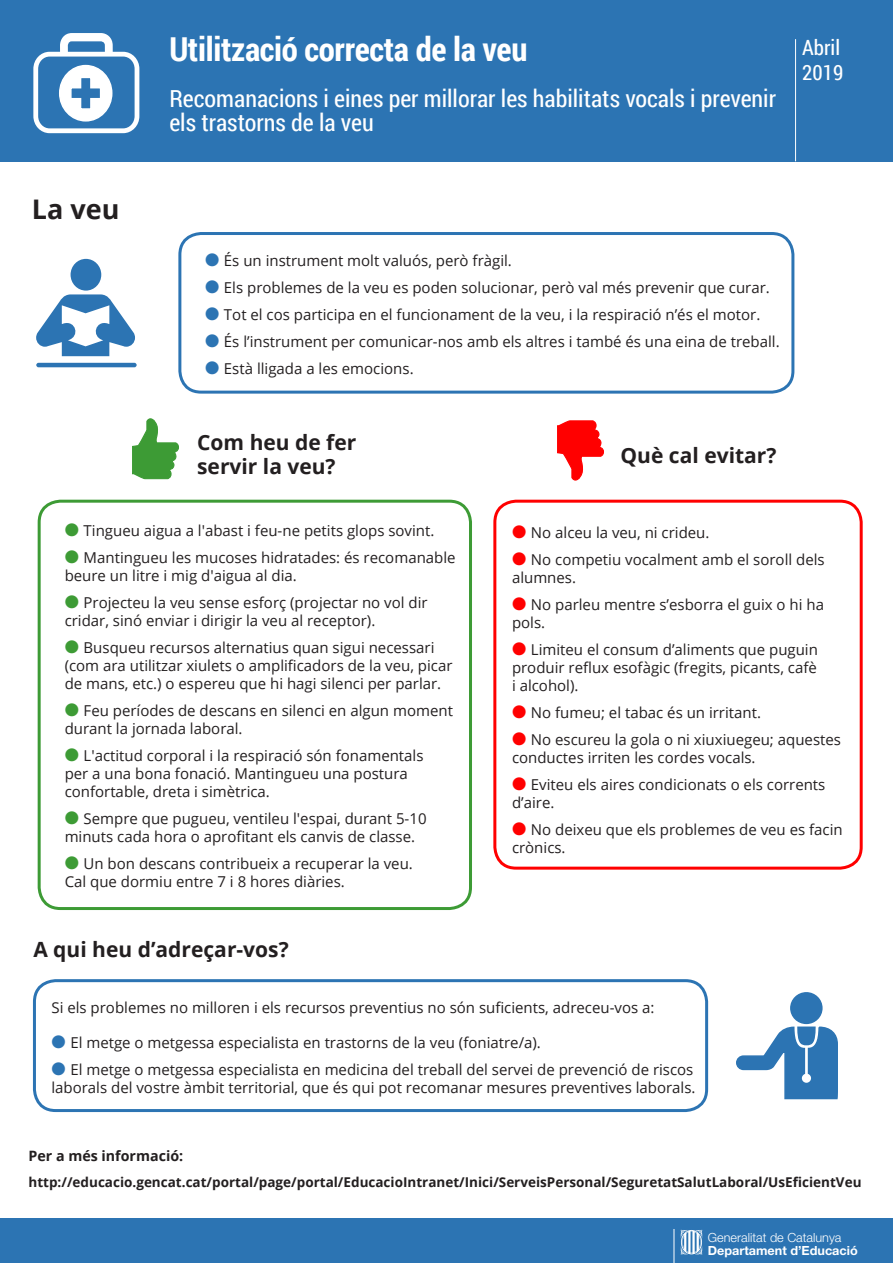
<style>
.page{position:relative;width:893px;height:1263px;background:#fff}
.page>*{position:absolute;margin:0;border:0;box-sizing:border-box;transform-origin:0 0}
.Capçalera{font:700 33px "Roboto Condensed";letter-spacing:-.01em;color:#fff}
.Títol_apartat{font:700 27px "Open Sans";color:#231f20}
.Capçalera_subtítol{font:24px/24px "Roboto Condensed";color:#fff}
.Títol_apartat-2{font:700 21px/24px "Open Sans";color:#231f20}
.Capçalera_subtítol-2{font:21px "Roboto Condensed";color:#fff}
.Text{font:15px/18px "Open Sans";color:#231f20}
.Subtítol_apartat{font:700 14.25px "Open Sans";color:#231f20}
.Subtítol_apartat-2{font:700 13.5px "Open Sans";color:#231f20}
.t1{font:300 12.6px/12.6px "Helvetica Neue";color:#fff}
.s1{color:#2c74b3}
.s2{color:#3d9b35}
.s3{color:#f00}
.s4{font-weight:700}
</style>
<div class="page">
<div style="left:33px;top:979px;width:675px;height:133px;border:3px solid #2c74b3;border-radius:21px"></div>
<div style="left:493px;top:500px;width:370px;height:370px;border:3px solid #f00;border-radius:21px"></div>
<div style="left:38px;top:500px;width:434px;height:410px;border:3px solid #3d9b35;border-radius:21px"></div>
<div style="left:0;top:1218px;width:893px;height:45px;background:#2c74b3"></div>
<hr style="left:674px;top:1229px;width:1px;height:34px;background:#fff">
<div style="left:0;top:0;width:893px;height:162px;background:#2c74b3"></div>
<hr style="left:795px;top:39px;width:1px;height:122px;background:#fff">
<div style="left:178px;top:232px;width:616px;height:162px;border:3px solid #2c74b3;border-radius:21px"></div>
<svg style="left:681px;top:1230px;width:21px;height:25px"></svg>
<svg style="left:60px;top:33px;width:53px;height:19px"></svg>
<div style="left:33px;top:52px;width:106px;height:81px;border:5px solid #fff;border-radius:14px"></div>
<svg style="left:59px;top:64px;width:54px;height:58px"></svg>
<svg style="left:736px;top:1026px;width:102px;height:74px"></svg>
<div style="left:790px;top:992px;width:33px;height:32px;background:#2c74b3;border:2px solid #2c74b3;border-radius:50%"></div>
<div style="left:71px;top:259px;width:30px;height:32px;background:#2c74b3;border-radius:50%"></div>
<svg style="left:36px;top:294px;width:99px;height:62px"></svg>
<hr style="left:36px;top:363px;width:101px;height:4px;background:#2c74b3;border-radius:2px">
<svg style="left:132px;top:418px;width:47px;height:62px"></svg>
<svg style="left:557px;top:420px;width:47px;height:61px"></svg>
<p class="Títol_apartat" style="left:32px;top:190px;width:89px">La veu</p>
<p class="Capçalera" style="left:169px;top:26px;width:360px">Utilització correcta de la veu</p>
<p class="Capçalera_subtítol" style="left:169px;top:86px;width:608px">Recomanacions i eines per millorar les habilitats vocals i prevenir els trastorns de la veu</p>
<p class="Capçalera_subtítol-2" style="left:802px;top:33px;width:39px">Abril</p>
<p class="Capçalera_subtítol-2" style="left:802px;top:58px;width:43px">2019</p>
<p class="Text" style="left:205px;top:251px;width:308px"><span class="s1">●</span> És un instrument molt valuós, però fràgil.</p>
<p class="Text" style="left:205px;top:278px;width:566px"><span class="s1">●</span> Els problemes de la veu es poden solucionar, però val més prevenir que curar.</p>
<p class="Text" style="left:205px;top:305px;width:557px"><span class="s1">●</span> Tot el cos participa en el funcionament de la veu, i la respiració n’és el motor.</p>
<p class="Text" style="left:205px;top:332px;width:576px"><span class="s1">●</span> És l’instrument per comunicar-nos amb els altres i també és una eina de treball.</p>
<p class="Text" style="left:205px;top:359px;width:210px"><span class="s1">●</span> Està lligada a les emocions.</p>
<p class="Títol_apartat-2" style="left:197px;top:430px;width:161px">Com heu de fer servir la veu?</p>
<p class="Títol_apartat-2" style="left:621px;top:442px;width:157px">Què cal evitar?</p>
<p class="Text" style="left:65px;top:521px;width:371px"><span class="s2">●</span> Tingueu aigua a l'abast i feu-ne petits glops sovint.</p>
<p class="Text" style="left:65px;top:548px;width:392px"><span class="s2">●</span> Mantingueu les mucoses hidratades: és recomanable beure un litre i mig d'aigua al dia.</p>
<p class="Text" style="left:65px;top:593px;width:364px"><span class="s2">●</span> Projecteu la veu sense esforç (projectar no vol dir cridar, sinó enviar i dirigir la veu al receptor).</p>
<p class="Text" style="left:65px;top:638px;width:389px"><span class="s2">●</span> Busqueu recursos alternatius quan sigui necessari (com ara utilitzar xiulets o amplificadors de la veu, picar de mans, etc.) o espereu que hi hagi silenci per parlar.</p>
<p class="Text" style="left:65px;top:701px;width:390px"><span class="s2">●</span> Feu períodes de descans en silenci en algun moment durant la jornada laboral.</p>
<p class="Text" style="left:65px;top:746px;width:360px"><span class="s2">●</span> L'actitud corporal i la respiració són fonamentals per a una bona fonació. Mantingueu una postura confortable, dreta i simètrica.</p>
<p class="Text" style="left:65px;top:809px;width:363px"><span class="s2">●</span> Sempre que pugueu, ventileu l'espai, durant 5-10 minuts cada hora o aprofitant els canvis de classe.</p>
<p class="Text" style="left:65px;top:854px;width:350px"><span class="s2">●</span> Un bon descans contribueix a recuperar la veu.<br>Cal que dormiu entre 7 i 8 hores diàries.</p>
<p class="Títol_apartat-2" style="left:33px;top:937px;width:257px">A qui heu d’adreçar-vos?</p>
<p class="Text" style="left:512px;top:523px;width:199px"><span class="s3">●</span> No alceu la veu, ni crideu.</p>
<p class="Text" style="left:512px;top:550px;width:314px"><span class="s3">●</span> No competiu vocalment amb el soroll dels alumnes.</p>
<p class="Text" style="left:512px;top:595px;width:313px"><span class="s3">●</span> No parleu mentre s’esborra el guix o hi ha pols.</p>
<p class="Text" style="left:512px;top:640px;width:307px;text-align:justify"><span class="s3">●</span> Limiteu el consum d’aliments que puguin produir reflux esofàgic (fregits, picants, cafè i alcohol).</p>
<p class="Text" style="left:512px;top:703px;width:251px"><span class="s3">●</span> No fumeu; el tabac és un irritant.</p>
<p class="Text" style="left:512px;top:730px;width:331px"><span class="s3">●</span> No escureu la gola o ni xiuxiuegeu; aquestes conductes irriten les cordes vocals.</p>
<p class="Text" style="left:512px;top:775px;width:315px"><span class="s3">●</span> Eviteu els aires condicionats o els corrents d’aire.</p>
<p class="Text" style="left:512px;top:820px;width:332px"><span class="s3">●</span> No deixeu que els problemes de veu es facin crònics.</p>
<p class="Text" style="left:51px;top:998px;width:605px">Si els problemes no milloren i els recursos preventius no són suficients, adreceu-vos a:</p>
<p class="Text" style="left:51px;top:1033px;width:491px"><span class="s1">●</span> El metge o metgessa especialista en trastorns de la veu (foniatre/a).</p>
<p class="Text" style="left:51px;top:1060px;width:646px"><span class="s1">●</span> El metge o metgessa especialista en medicina del treball del servei de prevenció de riscos laborals del vostre àmbit territorial, que és qui pot recomanar mesures preventives laborals.</p>
<p class="Subtítol_apartat" style="left:28px;top:1145px;width:156px">Per a més informació:</p>
<p class="Subtítol_apartat-2" style="left:28px;top:1173px;width:834px">http://educacio.gencat.cat/portal/page/portal/EducacioIntranet/Inici/ServeisPersonal/SeguretatSalutLaboral/UsEficientVeu</p>
<p class="t1" style="left:708px;top:1231px;width:151px">Generalitat de Catalunya<br><span class="s4">Departament d’Educació</span></p>
</div>
